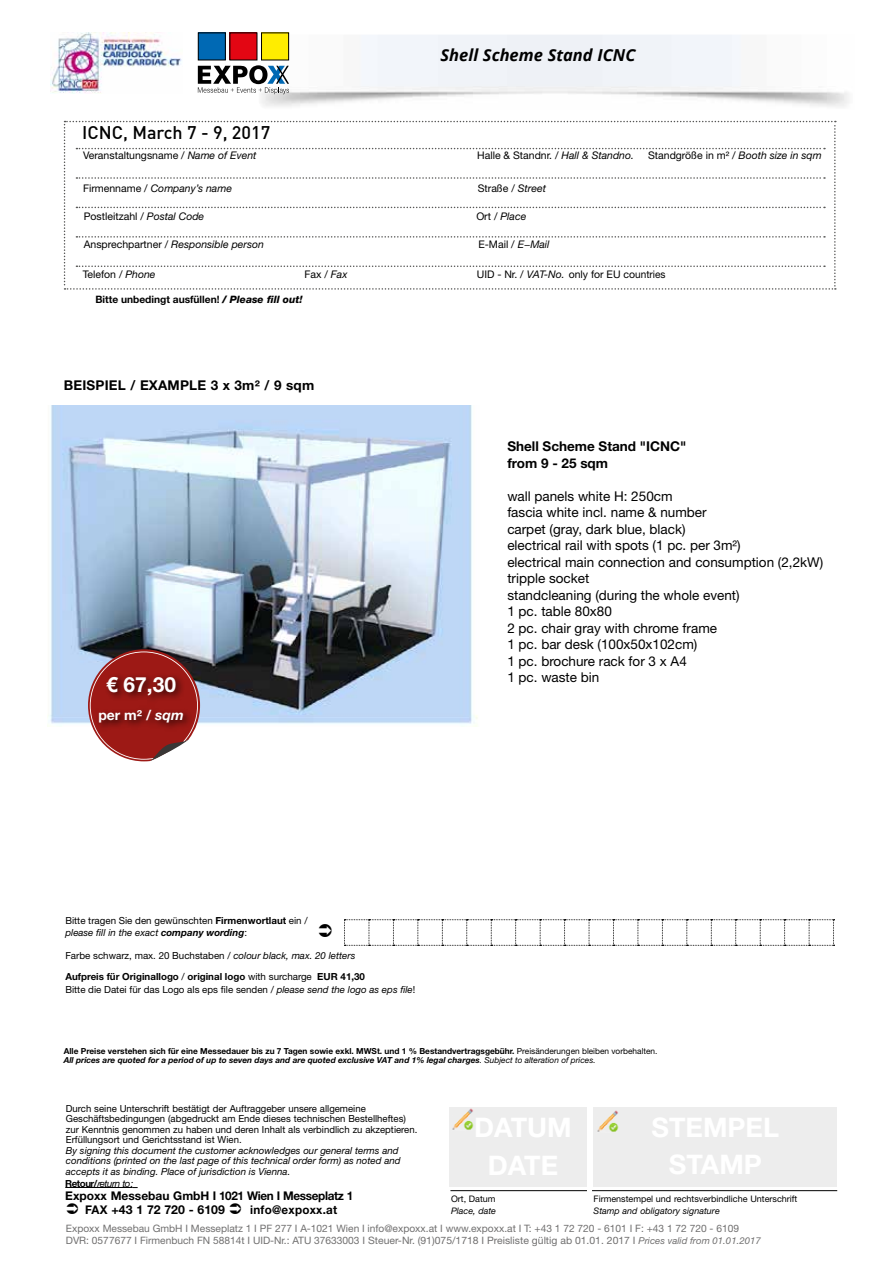
<style>
.page{position:relative;width:893px;height:1263px;background:#fff}
.page>*{position:absolute;margin:0;border:0;box-sizing:border-box;transform-origin:0 0}
.t1{font:700 20.85px "Helvetica Neue LT Std";color:#fff}
.t2{font:500 18px "DIN";color:#000}
.t3{font:italic 700 16.5px "Open Sans";color:#000}
.t4{font:700 13.95px "Helvetica Neue LT Std";color:#fff}
.t5{font:13.5px/16.5px "Helvetica Neue LT Std";color:#000}
.t6{font:700 13.5px/16.5px "Helvetica Neue LT Std";color:#000}
.t7{font:700 12.3px "Helvetica Neue LT Std";color:#000}
.t8{font:700 12px "Helvetica Neue LT Std";color:#000}
.t9{font:700 12px "Helvetica Neue LT Std";letter-spacing:.02em;color:#000}
.t10{font:10.5px "Helvetica Neue LT Std";color:#000}
.t11{font:italic 10.5px "Helvetica Neue LT Std";color:#000}
.t12{font:10.2px/12px "Helvetica Neue LT Std";color:#706f6f}
.t13{font:700 10.2px "Helvetica Neue LT Std";color:#000}
.t14{font:9.75px/10.5px "Helvetica Neue LT Std";color:#000}
.t15{font:italic 9.75px/10.5px "Helvetica Neue LT Std";color:#000}
.t16{font:9px "Helvetica Neue LT Std";color:#000}
.t17{font:italic 9px "Helvetica Neue LT Std";color:#000}
.t18{font:700 8.25px/9px "Helvetica Neue LT Std";color:#000}
.s1{font-style:italic}
.s2{font-style:normal}
.s3{font-weight:800;font-style:italic}
.s4{font-weight:700}
.s5{font-weight:700;font-style:italic}
.s6{font-weight:400}
.s7{font-weight:400;font-style:italic}
.s8{font-weight:700;font-style:normal}
.s9{font-style:inherit}
.s10{font-size:12px}
.s11{font-style:italic;font-size:9.45px}
</style>
<div class="page">
<hr style="left:592px;top:1190px;width:245px;height:1px;background:#000">
<hr style="left:450px;top:1190px;width:137px;height:1px;background:#000">
<div style="left:593px;top:1107px;width:244px;height:80px;background:#ededed"></div>
<div style="left:449px;top:1107px;width:138px;height:80px;background:#ededed"></div>
<img style="left:452px;top:1108px;width:22px;height:22px">
<img style="left:597px;top:1110px;width:22px;height:22px">
<hr style="left:65px;top:1187px;width:68px;height:1px;background:#000">
<div style="left:198px;top:33px;width:27px;height:27px;background:#0069b4"></div>
<div style="left:198px;top:32px;width:28px;height:28px;border:1px solid #000"></div>
<div style="left:230px;top:33px;width:27px;height:27px;background:#e30613"></div>
<div style="left:261px;top:33px;width:28px;height:27px;background:#ffed00"></div>
<div style="left:261px;top:32px;width:28px;height:28px;border:1px solid #000"></div>
<svg style="left:198px;top:65px;width:91px;height:29px"></svg>
<svg style="left:64px;top:121px;width:772px;height:169px"></svg>
<img style="left:50px;top:32px;width:132px;height:62px">
<img style="left:49px;top:405px;width:429px;height:321px">
<svg style="left:344px;top:919px;width:490px;height:27px"></svg>
<svg style="left:88px;top:649px;width:112px;height:112px"></svg>
<div style="left:95px;top:673px;width:98px;height:59px;background:#000;opacity:.75"></div>
<h3 class="t3" style="left:441px;top:43px;width:196px">Shell Scheme Stand ICNC</h3>
<h2 class="t2" style="left:82px;top:121px;width:189px">ICNC, March 7 - 9, 2017</h2>
<p class="t10" style="left:83px;top:149px;width:175px">Veranstaltungsname / <span class="s1">Name of Event</span></p>
<p class="t10" style="left:477px;top:149px;width:158px">Halle &amp; Standnr. / <span class="s1">Hall &amp; Standno.</span></p>
<p class="t10" style="left:648px;top:149px;width:175px">Standgröße in m² / <span class="s1">Booth size in sqm</span></p>
<p class="t11" style="left:83px;top:182px;width:150px"><span class="s2">Firmenname /</span> Company’s name</p>
<p class="t10" style="left:478px;top:182px;width:70px">Straße / <span class="s1">Street</span></p>
<p class="t10" style="left:84px;top:210px;width:122px">Postleitzahl / <span class="s1">Postal Code</span></p>
<p class="t11" style="left:476px;top:210px;width:51px"><span class="s2">Ort /</span> Place</p>
<p class="t11" style="left:84px;top:238px;width:182px"><span class="s2">Ansprechpartner /</span> Responsible person</p>
<p class="t10" style="left:478px;top:238px;width:73px">E-Mail / <span class="s1">E−Mail</span></p>
<p class="t10" style="left:83px;top:268px;width:74px">Telefon / <span class="s1">Phone</span></p>
<p class="t10" style="left:304px;top:268px;width:44px">Fax / <span class="s1">Fax</span></p>
<p class="t10" style="left:477px;top:268px;width:190px">UID - Nr. / <span class="s1">VAT-No.</span> only for EU countries</p>
<p class="t13" style="left:95px;top:293px;width:209px">Bitte unbedingt ausfüllen! <span class="s3">/ Please fill out!</span></p>
<h3 class="t6" style="left:64px;top:377px;width:252px">BEISPIEL / EXAMPLE 3 x 3m² / 9 sqm</h3>
<h1 class="t1" style="left:106px;top:671px;width:71px">€ 67,30</h1>
<h3 class="t4" style="left:98px;top:706px;width:87px">per m² / <span class="s1">sqm</span></h3>
<p class="t14" style="left:65px;top:915px;width:244px;line-height:12px">Bitte tragen Sie den gewünschten <span class="s4">Firmenwortlaut</span> ein / <span class="s1">please fill in the exact</span> <span class="s5">company wording</span>:</p>
<p class="t14" style="left:65px;top:945px;width:301px;line-height:21px">Farbe schwarz, max. 20 Buchstaben / <span class="s1">colour black, max. 20 letters<br></span><span class="s4">Aufpreis für Originallogo</span> / <span class="s4">original logo</span> with surcharge <span class="s4">EUR 41,30</span></p>
<p class="t14" style="left:65px;top:984px;width:351px">Bitte die Datei für das Logo als eps file senden / <span class="s1">please send the logo as eps file</span>!</p>
<h3 class="t6" style="left:507px;top:438px;width:180px">Shell Scheme Stand "ICNC" from 9 - 25 sqm</h3>
<p class="t5" style="left:507px;top:488px;width:317px">wall panels white H: 250cm<br>fascia white incl. name &amp; number<br>carpet (gray, dark blue, black)<br>electrical rail with spots (1 pc. per 3m²)<br>electrical main connection and consumption (2,2kW) tripple socket<br>standcleaning (during the whole event)<br>1 pc. table 80x80<br>2 pc. chair gray with chrome frame<br>1 pc. bar desk (100x50x102cm)<br>1 pc. brochure rack for 3 x A4<br>1 pc. waste bin</p>
<p class="t18" style="left:64px;top:1046px;width:595px">Alle Preise verstehen sich für eine Messedauer bis zu 7 Tagen sowie exkl. MWSt. und 1 % Bestandvertragsgebühr. <span class="s6">Preisänderungen bleiben vorbehalten.<br></span><span class="s1">All prices are quoted for a period of up to seven days and are quoted exclusive VAT and 1% legal charges</span><span class="s7">. Subject to alteration of prices.</span></p>
<p class="t14" style="left:66px;top:1103px;width:353px">Durch seine Unterschrift bestätigt der Auftraggeber unsere allgemeine Geschäftsbedingungen (abgedruckt am Ende dieses technischen Bestellheftes) zur Kenntnis genommen zu haben und deren Inhalt als verbindlich zu akzeptieren.<br>Erfüllungsort und Gerichtsstand ist Wien.</p>
<p class="t15" style="left:66px;top:1145px;width:336px">By signing this document the customer acknowledges our general terms and conditions (printed on the last page of this technical order form) as noted and accepts it as binding. Place of jurisdiction is Vienna.</p>
<p class="t15" style="left:65px;top:1177px;width:71px"><span class="s8">Retour/</span>return to<span class="s9">:</span></p>
<p class="t8" style="left:65px;top:1188px;width:290px">Expoxx Messebau GmbH I 1021 Wien I Messeplatz 1</p>
<p class="t7" style="left:85px;top:1201px;width:141px"><span class="s10">FAX</span> +43 1 72 720 - 6109</p>
<p class="t9" style="left:250px;top:1202px;width:88px">info@expoxx.at</p>
<p class="t16" style="left:451px;top:1193px;width:46px">Ort, Datum</p>
<p class="t17" style="left:451px;top:1205px;width:47px">Place, date</p>
<p class="t16" style="left:593px;top:1193px;width:205px">Firmenstempel und rechtsverbindliche Unterschrift</p>
<p class="t17" style="left:593px;top:1205px;width:128px">Stamp and obligatory signature</p>
<p class="t12" style="left:66px;top:1222px;width:696px">Expoxx Messebau GmbH I Messeplatz 1 I PF 277 I A-1021 Wien I info@expoxx.at I www.expoxx.at I T: +43 1 72 720 - 6101 I F: +43 1 72 720 - 6109<br>DVR: 0577677 I Firmenbuch FN 58814t I UID-Nr.: ATU 37633003 I Steuer-Nr. (91)075/1718 I Preisliste gültig ab 01.01. 2017 I <span class="s11">Prices valid from 01.01.2017</span></p>
</div>
